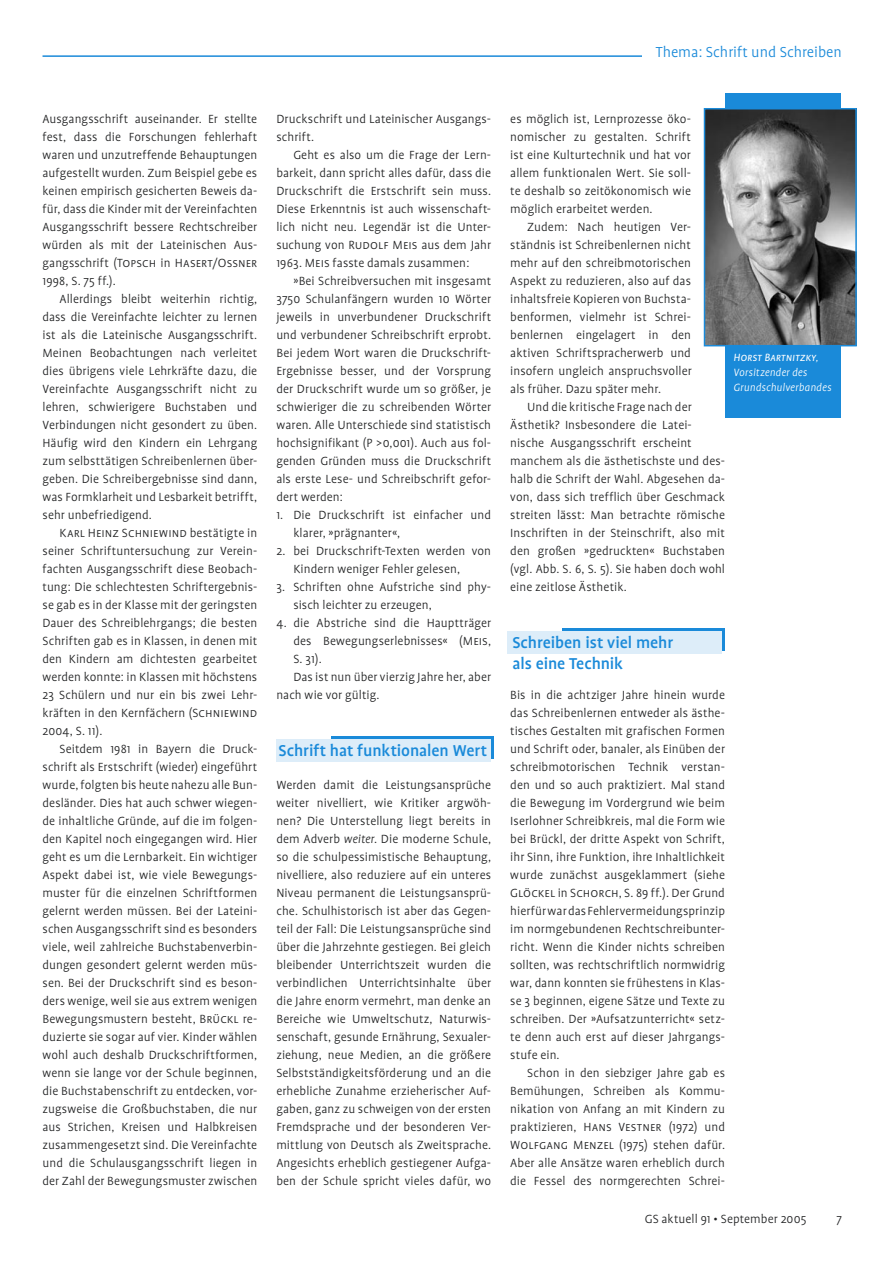
<style>
.page{position:relative;width:893px;height:1263px;background:#fff}
.page>*{position:absolute;margin:0;border:0;box-sizing:border-box;transform-origin:0 0}
.z_Praxis_12_14{font:500 18px/21px "Profile";letter-spacing:-.005em;color:#1a8ad9}
.Kopfzeile{font:300 16.5px "Profile";color:#1a8ad9}
.Fließtext_9_12{font:300 13.5px/18px "Profile";letter-spacing:.005em;color:#232425;text-align:justify}
.Fließtext_9_12_ohne_Einzug{font:300 13.5px/18px "Profile";letter-spacing:.005em;color:#232425;text-align:justify}
.fließtext_Einzug{font:300 13.5px/18px "Profile";letter-spacing:.005em;color:#232425}
.Bildlegende_8_10_weiß{font:italic 300 12px/15px "Profile";letter-spacing:.01em;color:#fff}
.Bildlegende_8_10_weiß-2{font:italic 12px "Profile SC";color:#fff}
.s1{font-family:"Profile SC"}
.s2{font-style:italic}
.s3{font-family:"Profile";font-weight:300}
</style>
<div class="page">
<hr style="left:43px;top:55px;width:769px;height:2px;background:#1a8ad9">
<div style="left:562px;top:628px;width:163px;height:22px;background:#1a8ad9"></div>
<div style="left:507px;top:631px;width:215px;height:22px;background:#ddedf9"></div>
<div style="left:332px;top:736px;width:162px;height:22px;background:#1a8ad9"></div>
<div style="left:276px;top:739px;width:215px;height:23px;background:#ddedf9"></div>
<div style="left:642px;top:44px;width:200px;height:28px;background:#fff"></div>
<div style="left:725px;top:93px;width:116px;height:324px;background:#1a8ad9"></div>
<img style="left:707px;top:111px;width:147px;height:232px">
<div style="left:704px;top:108px;width:153px;height:238px;border:2px solid #1a8ad9"></div>
<p class="Kopfzeile" style="left:656px;top:43px;width:188px">Thema: Schrift und Schreiben</p>
<p class="Fließtext_9_12" style="left:43px;top:110px;width:216px">Ausgangsschrift auseinander. Er stellte fest, dass die Forschungen fehlerhaft waren und unzutreffende Behauptungen aufgestellt wurden. Zum Beispiel gebe es keinen empirisch gesicherten Beweis da&shy;für, dass die Kinder mit der Vereinfachten Ausgangsschrift bessere Rechtschreiber würden als mit der Lateinischen Aus&shy;gangsschrift (<span class="s1">Topsch</span> in <span class="s1">Hasert/Ossner </span>1998, S. 75 ff.).</p>
<p class="Fließtext_9_12" style="left:43px;top:290px;width:216px;text-indent:17px">Allerdings bleibt weiterhin richtig, dass die Vereinfachte leichter zu lernen ist als die Lateinische Ausgangsschrift.<br>Meinen Beobachtungen nach verleitet dies übrigens viele Lehrkräfte dazu, die Vereinfachte Ausgangsschrift nicht zu lehren, schwierigere Buchstaben und Verbindungen nicht gesondert zu üben.<br>Häufig wird den Kindern ein Lehrgang zum selbsttätigen Schreibenlernen über&shy;geben. Die Schreibergebnisse sind dann, was Formklarheit und Lesbarkeit betrifft, sehr unbefriedigend.</p>
<p class="Fließtext_9_12" style="left:43px;top:524px;width:216px;text-indent:17px"><span class="s1">Karl Heinz Schniewind</span> bestätigte in seiner Schriftuntersuchung zur Verein&shy;fachten Ausgangsschrift diese Beobach&shy;tung: Die schlechtesten Schriftergebnis&shy;se gab es in der Klasse mit der geringsten Dauer des Schreiblehrgangs; die besten Schriften gab es in Klassen, in denen mit den Kindern am dichtesten gearbeitet werden konnte: in Klassen mit höchstens 23 Schülern und nur ein bis zwei Lehr&shy;kräften in den Kernfächern (<span class="s1">Schniewind </span>2004, S. 11).</p>
<p class="Fließtext_9_12" style="left:43px;top:740px;width:216px;text-indent:17px">Seitdem 1981 in Bayern die Druck&shy;schrift als Erstschrift (wieder) eingeführt wurde, folgten bis heute nahezu alle Bun&shy;desländer. Dies hat auch schwer wiegen&shy;de inhaltliche Gründe, auf die im folgen&shy;den Kapitel noch eingegangen wird. Hier geht es um die Lernbarkeit. Ein wichtiger Aspekt dabei ist, wie viele Bewegungs&shy;muster für die einzelnen Schriftformen gelernt werden müssen. Bei der Lateini&shy;schen Ausgangsschrift sind es besonders viele, weil zahlreiche Buchstabenverbin&shy;dungen gesondert gelernt werden müs&shy;sen. Bei der Druckschrift sind es beson&shy;ders wenige, weil sie aus extrem wenigen Bewegungsmustern besteht, <span class="s1">Brückl</span> re&shy;duzierte sie sogar auf vier. Kinder wählen wohl auch deshalb Druckschriftformen, wenn sie lange vor der Schule beginnen, die Buchstabenschrift zu entdecken, vor&shy;zugsweise die Großbuchstaben, die nur aus Strichen, Kreisen und Halbkreisen zusammengesetzt sind. Die Vereinfachte und die Schulausgangsschrift liegen in der Zahl der Bewegungsmuster zwischen</p>
<p class="Fließtext_9_12" style="left:276px;top:110px;width:216px">Druckschrift und Lateinischer Ausgangs&shy;schrift.</p>
<p class="Fließtext_9_12" style="left:276px;top:146px;width:216px;text-indent:17px">Geht es also um die Frage der Lern&shy;barkeit, dann spricht alles dafür, dass die Druckschrift die Erstschrift sein muss.<br>Diese Erkenntnis ist auch wissenschaft&shy;lich nicht neu. Legendär ist die Unter&shy;suchung von R<span class="s1">udolf Meis</span> aus dem Jahr 1963. <span class="s1">Meis</span> fasste damals zusammen:</p>
<p class="Fließtext_9_12" style="left:276px;top:272px;width:216px;text-indent:17px">»Bei Schreibversuchen mit insgesamt 3750 Schulanfängern wurden 10 Wörter jeweils in unverbundener Druckschrift und verbundener Schreibschrift erprobt.<br>Bei jedem Wort waren die Druckschrift-Ergebnisse besser, und der Vorsprung der Druckschrift wurde um so größer, je schwieriger die zu schreibenden Wörter waren. Alle Unterschiede sind statistisch hochsignifikant (P &gt;0,001). Auch aus fol&shy;genden Gründen muss die Druckschrift als erste Lese- und Schreibschrift gefor&shy;dert werden:</p>
<p class="fließtext_Einzug" style="left:293px;top:506px;width:199px;text-indent:-17px">1. Die Druckschrift ist einfacher und klarer, »prägnanter«,</p>
<p class="fließtext_Einzug" style="left:293px;top:542px;width:199px;text-indent:-17px">2. bei Druckschrift-Texten werden von<br>Kindern weniger Fehler gelesen,</p>
<p class="fließtext_Einzug" style="left:293px;top:578px;width:199px;text-indent:-17px">3. Schriften ohne Aufstriche sind phy&shy;sisch leichter zu erzeugen,</p>
<p class="fließtext_Einzug" style="left:293px;top:614px;width:199px;text-align:justify;text-indent:-17px">4. die Abstriche sind die Hauptträger des Bewegungserlebnisses« (<span class="s1">Meis, </span>S. 31).</p>
<p class="Fließtext_9_12" style="left:276px;top:668px;width:216px;text-indent:17px">Das ist nun über vierzig Jahre her, aber nach wie vor gültig.</p>
<p class="z_Praxis_12_14" style="left:279px;top:740px;width:210px">Schrift hat funktionalen Wert</p>
<p class="Fließtext_9_12_ohne_Einzug" style="left:276px;top:776px;width:216px">Werden damit die Leistungsansprüche weiter nivelliert, wie Kritiker argwöh&shy;nen? Die Unterstellung liegt bereits in dem Adverb <span class="s2">weiter</span>. Die moderne Schule, so die schulpessimistische Behauptung, nivelliere, also reduziere auf ein unteres Niveau permanent die Leistungsansprü&shy;che. Schulhistorisch ist aber das Gegen&shy;teil der Fall: Die Leistungsansprüche sind über die Jahrzehnte gestiegen. Bei gleich bleibender Unterrichtszeit wurden die verbindlichen Unterrichtsinhalte über die Jahre enorm vermehrt, man denke an Bereiche wie Umweltschutz, Naturwis&shy;senschaft, gesunde Ernährung, Sexualer&shy;ziehung, neue Medien, an die größere Selbstständigkeitsförderung und an die erhebliche Zunahme erzieherischer Auf&shy;gaben, ganz zu schweigen von der ersten Fremdsprache und der besonderen Ver&shy;mittlung von Deutsch als Zweitsprache.<br>Angesichts erheblich gestiegener Aufga&shy;ben der Schule spricht vieles dafür, wo</p>
<p class="Fließtext_9_12_ohne_Einzug" style="left:510px;top:110px;width:182px">es möglich ist, Lernprozesse öko&shy;nomischer zu gestalten. Schrift ist eine Kulturtechnik und hat vor allem funktionalen Wert. Sie soll&shy;te deshalb so zeitökonomisch wie möglich erarbeitet werden.</p>
<p class="Fließtext_9_12" style="left:510px;top:218px;width:183px;text-indent:17px">Zudem: Nach heutigen Ver&shy;ständnis ist Schreibenlernen nicht mehr auf den schreibmotorischen Aspekt zu reduzieren, also auf das inhaltsfreie Kopieren von Buchsta&shy;benformen, vielmehr ist Schrei&shy;benlernen eingelagert in den aktiven Schriftspracherwerb und insofern ungleich anspruchsvoller als früher. Dazu später mehr.</p>
<p class="Fließtext_9_12" style="left:510px;top:398px;width:216px;text-align:left;text-indent:17px">Und die kritische Frage nach der Ästhetik? Insbesondere die Latei&shy;nische Ausgangsschrift erscheint manchem als die ästhetischste und des&shy;halb die Schrift der Wahl. Abgesehen da&shy;von, dass sich trefflich über Geschmack streiten lässt: Man betrachte römische Inschriften in der Steinschrift, also mit den großen »gedruckten« Buchstaben (vgl. Abb. S. 6, S. 5). Sie haben doch wohl eine zeitlose Ästhetik.</p>
<p class="Bildlegende_8_10_weiß-2" style="left:733px;top:352px;width:86px">Horst Bartnitzky<span class="s3">,</span></p>
<p class="Bildlegende_8_10_weiß" style="left:733px;top:365px;width:100px">Vorsitzender des<br>Grundschulverbandes</p>
<p class="z_Praxis_12_14" style="left:512px;top:632px;width:162px">Schreiben ist viel mehr als eine Technik</p>
<p class="Fließtext_9_12_ohne_Einzug" style="left:510px;top:686px;width:216px">Bis in die achtziger Jahre hinein wurde das Schreibenlernen entweder als ästhe&shy;tisches Gestalten mit grafischen Formen und Schrift oder, banaler, als Einüben der schreibmotorischen Technik verstan&shy;den und so auch praktiziert. Mal stand die Bewegung im Vordergrund wie beim Iserlohner Schreibkreis, mal die Form wie bei Brückl, der dritte Aspekt von Schrift, ihr Sinn, ihre Funktion, ihre Inhaltlichkeit wurde zunächst ausgeklammert (siehe <span class="s1">Glöckel</span> in <span class="s1">Schorch</span>, S. 89 ff.). Der Grund hierfür war das Fehlervermeidungsprinzip im normgebundenen Rechtschreibunter&shy;richt. Wenn die Kinder nichts schreiben sollten, was rechtschriftlich normwidrig war, dann konnten sie frühestens in Klas&shy;se 3 beginnen, eigene Sätze und Texte zu schreiben. Der »Aufsatzunterricht« setz&shy;te denn auch erst auf dieser Jahrgangs&shy;stufe ein.</p>
<p class="Fließtext_9_12" style="left:510px;top:1064px;width:216px;text-indent:17px">Schon in den siebziger Jahre gab es Bemühungen, Schreiben als Kommu&shy;nikation von Anfang an mit Kindern zu praktizieren, <span class="s1">Hans Vestner</span> (1972) und <span class="s1">Wolfgang Menzel</span> (1975) stehen dafür.<br>Aber alle Ansätze waren erheblich durch die Fessel des normgerechten Schrei-</p>
<p class="Fließtext_9_12" style="left:645px;top:1210px;width:163px">GS aktuell 91 • September 2005</p>
<p class="Fließtext_9_12" style="left:836px;top:1210px;width:7px">7</p>
</div>
